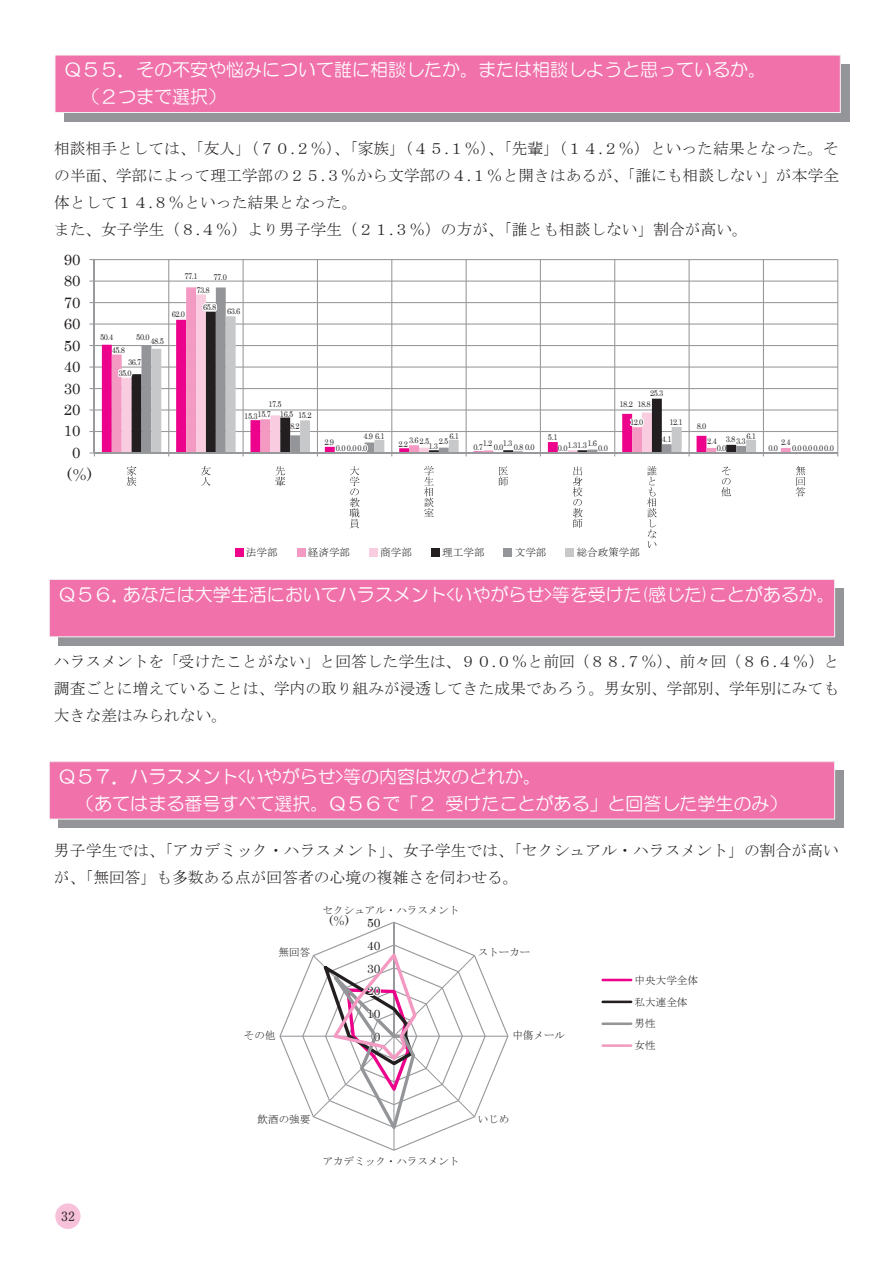
<style>
.page{position:relative;width:893px;height:1263px;background:#fff}
.page>*{position:absolute;margin:0;border:0;box-sizing:border-box;transform-origin:0 0}
.t1{font:18px/27px "HG Maru Gothic MPRO";color:#fff}
.t2{font:15.75px/27px "MS Mincho";color:#231f20}
.t3{font:15px "Century";color:#231f20}
.t4{font:700 12.75px "Futo Min A101 Pro";color:#231f20}
.t5{font:12px "Century";color:#231f20}
.t6{font:10.5px/21.5px "MS Mincho";letter-spacing:.01em;color:#231f20}
.t7{font:8.25px/12.8px "Century";letter-spacing:-.05em;color:#231f20;scale:.9 1}
.s1{font-family:"Century"}
.s2{font-family:"MS Mincho"}
</style>
<div class="page">
<hr style="left:94px;top:431px;width:744px;height:1px;background:#97999c">
<hr style="left:94px;top:409px;width:744px;height:1px;background:#97999c">
<hr style="left:94px;top:388px;width:744px;height:1px;background:#97999c">
<hr style="left:94px;top:366px;width:744px;height:2px;background:#97999c">
<hr style="left:94px;top:345px;width:744px;height:1px;background:#97999c">
<hr style="left:94px;top:323px;width:744px;height:2px;background:#97999c">
<hr style="left:94px;top:302px;width:744px;height:1px;background:#97999c">
<hr style="left:94px;top:281px;width:744px;height:1px;background:#97999c">
<hr style="left:94px;top:259px;width:744px;height:1px;background:#97999c">
<hr style="left:168px;top:260px;width:1px;height:193px;background:#97999c">
<hr style="left:243px;top:260px;width:1px;height:193px;background:#97999c">
<hr style="left:317px;top:260px;width:1px;height:193px;background:#97999c">
<hr style="left:391px;top:260px;width:1px;height:193px;background:#97999c">
<hr style="left:466px;top:260px;width:1px;height:193px;background:#97999c">
<hr style="left:540px;top:260px;width:1px;height:193px;background:#97999c">
<hr style="left:614px;top:260px;width:1px;height:193px;background:#97999c">
<hr style="left:688px;top:260px;width:2px;height:193px;background:#97999c">
<hr style="left:763px;top:260px;width:1px;height:193px;background:#97999c">
<hr style="left:837px;top:260px;width:1px;height:193px;background:#97999c">
<svg style="left:112px;top:303px;width:679px;height:149px"></svg>
<svg style="left:141px;top:287px;width:605px;height:165px"></svg>
<svg style="left:151px;top:316px;width:605px;height:136px"></svg>
<hr style="left:94px;top:260px;width:1px;height:193px;background:#97999c">
<hr style="left:94px;top:452px;width:744px;height:2px;background:#97999c">
<svg style="left:89px;top:452px;width:6px;height:4px"></svg>
<svg style="left:127px;top:466px;width:10px;height:20px"></svg>
<svg style="left:201px;top:466px;width:10px;height:20px"></svg>
<svg style="left:275px;top:466px;width:10px;height:20px"></svg>
<svg style="left:349px;top:466px;width:11px;height:62px"></svg>
<svg style="left:424px;top:466px;width:10px;height:51px"></svg>
<svg style="left:499px;top:466px;width:9px;height:20px"></svg>
<svg style="left:573px;top:466px;width:10px;height:62px"></svg>
<svg style="left:647px;top:466px;width:10px;height:82px"></svg>
<svg style="left:721px;top:467px;width:10px;height:30px"></svg>
<svg style="left:796px;top:466px;width:9px;height:31px"></svg>
<div style="left:235px;top:548px;width:8px;height:8px;background:#ed028c"></div>
<div style="left:297px;top:548px;width:8px;height:8px;background:#f499c2"></div>
<div style="left:369px;top:548px;width:9px;height:8px;background:#f9ccdf"></div>
<div style="left:431px;top:548px;width:9px;height:8px;background:#231f20"></div>
<div style="left:504px;top:548px;width:8px;height:8px;background:#939598"></div>
<div style="left:566px;top:548px;width:8px;height:8px;background:#c7c8ca"></div>
<svg style="left:280px;top:922px;width:228px;height:228px"></svg>
<svg style="left:324px;top:953px;width:93px;height:176px"></svg>
<div style="left:64px;top:64px;width:785px;height:58px;background:#939598"></div>
<div style="left:55px;top:55px;width:785px;height:57px;background:#f171ab"></div>
<div style="left:55px;top:55px;width:785px;height:58px;border:1px solid #f2f3f4"></div>
<div style="left:58px;top:588px;width:786px;height:58px;background:#939598"></div>
<div style="left:49px;top:579px;width:786px;height:58px;background:#f171ab"></div>
<div style="left:49px;top:579px;width:786px;height:58px;border:1px solid #f2f3f4"></div>
<div style="left:58px;top:771px;width:786px;height:57px;background:#939598"></div>
<div style="left:49px;top:762px;width:786px;height:57px;background:#f171ab"></div>
<div style="left:49px;top:761px;width:786px;height:58px;border:1px solid #f2f3f4"></div>
<hr style="left:603px;top:979px;width:28px;height:2px;background:#ed028c">
<hr style="left:603px;top:1000px;width:28px;height:3px;background:#231f20">
<hr style="left:603px;top:1022px;width:28px;height:3px;background:#939598">
<hr style="left:603px;top:1044px;width:28px;height:3px;background:#f499c2">
<svg style="left:115px;top:366px;width:19px;height:67px"></svg>
<svg style="left:201px;top:300px;width:18px;height:67px"></svg>
<svg style="left:356px;top:442px;width:14px;height:11px"></svg>
<svg style="left:629px;top:416px;width:17px;height:12px"></svg>
<div style="left:55px;top:1203px;width:26px;height:26px;background:#f7c1d9;border-radius:50%"></div>
<p class="t1" style="left:82px;top:56px;width:685px;text-indent:-18px">Ｑ５５．その不安や悩みについて誰に相談したか。または相談しようと思っているか。（２つまで選択）</p>
<p class="t2" style="left:54px;top:135px;width:786px">相談相手としては、「友人」（７０<span class="s1">.</span>２％）、「家族」（４５<span class="s1">.</span>１％）、「先輩」（１４<span class="s1">.</span>２％）といった結果となった。その半面、学部によって理工学部の２５<span class="s1">.</span>３％から文学部の４<span class="s1">.</span>１％と開きはあるが、「誰にも相談しない」が本学全体として１４<span class="s1">.</span>８％といった結果となった。<br>また、女子学生（８<span class="s1">.</span>４％）より男子学生（２１<span class="s1">.</span>３％）の方が、「誰とも相談しない」割合が高い。</p>
<p class="t3" style="left:64px;top:247px;width:18px">90</p>
<p class="t3" style="left:64px;top:268px;width:18px">80</p>
<p class="t3" style="left:64px;top:290px;width:18px">70</p>
<p class="t3" style="left:64px;top:311px;width:18px">60</p>
<p class="t3" style="left:64px;top:332px;width:18px">50</p>
<p class="t3" style="left:64px;top:354px;width:18px">40</p>
<p class="t3" style="left:64px;top:375px;width:18px">30</p>
<p class="t3" style="left:64px;top:397px;width:18px">20</p>
<p class="t3" style="left:64px;top:418px;width:18px">10</p>
<p class="t3" style="left:72px;top:440px;width:10px">0</p>
<p class="t3" style="left:67px;top:462px;width:27px">(<span class="s2">％</span>)</p>
<p class="t7" style="left:136px;top:332px;width:32px">50.0 48.5</p>
<p class="t7" style="left:112px;top:330px;width:16px;text-indent:-12px">50.4<br>45.8</p>
<p class="t7" style="left:118px;top:366px;width:16px">35.0</p>
<p class="t7" style="left:128px;top:354px;width:16px">36.7</p>
<p class="t7" style="left:196px;top:269px;width:16px;line-height:13.2px;text-indent:-12px">77.1<br>73.8</p>
<p class="t7" style="left:203px;top:300px;width:16px">65.8</p>
<p class="t7" style="left:213px;top:270px;width:16px">77.0</p>
<p class="t7" style="left:227px;top:304px;width:16px">63.6</p>
<p class="t7" style="left:172px;top:307px;width:16px">62.0</p>
<p class="t7" style="left:244px;top:408px;width:31px">15.3 15.7</p>
<p class="t7" style="left:280px;top:398px;width:16px;line-height:10.1px;text-indent:-12px">17.5<br>16.5</p>
<p class="t7" style="left:290px;top:419px;width:12px">8.2</p>
<p class="t7" style="left:298px;top:408px;width:16px">15.2</p>
<p class="t7" style="left:375px;top:428px;width:12px">6.1</p>
<p class="t7" style="left:449px;top:428px;width:12px">6.1</p>
<p class="t7" style="left:363px;top:429px;width:12px">4.9</p>
<p class="t7" style="left:409px;top:433px;width:12px">3.6</p>
<p class="t7" style="left:420px;top:434px;width:12px">2.5</p>
<p class="t7" style="left:439px;top:434px;width:12px">2.5</p>
<p class="t7" style="left:324px;top:435px;width:12px">2.9</p>
<p class="t7" style="left:398px;top:437px;width:12px">2.2</p>
<p class="t7" style="left:336px;top:441px;width:36px">0.0 0.0 0.0</p>
<p class="t7" style="left:428px;top:439px;width:12px">1.3</p>
<p class="t7" style="left:650px;top:386px;width:16px">25.3</p>
<p class="t7" style="left:637px;top:397px;width:16px">18.8</p>
<p class="t7" style="left:630px;top:395px;width:16px;line-height:17.7px;text-indent:-10px">18.2<br>12.0</p>
<p class="t7" style="left:669px;top:415px;width:16px">12.1</p>
<p class="t7" style="left:697px;top:419px;width:12px">8.0</p>
<p class="t7" style="left:483px;top:436px;width:12px">1.2</p>
<p class="t7" style="left:503px;top:436px;width:12px">1.3</p>
<p class="t7" style="left:473px;top:440px;width:12px">0.7</p>
<p class="t7" style="left:494px;top:440px;width:12px">0.0</p>
<p class="t7" style="left:514px;top:440px;width:25px">0.8 0.0</p>
<p class="t7" style="left:548px;top:430px;width:12px">5.1</p>
<p class="t7" style="left:568px;top:438px;width:34px">1.3 1.3 1.6</p>
<p class="t7" style="left:558px;top:441px;width:12px">0.0</p>
<p class="t7" style="left:598px;top:441px;width:12px">0.0</p>
<p class="t7" style="left:662px;top:432px;width:12px">4.1</p>
<p class="t7" style="left:746px;top:428px;width:12px">6.1</p>
<p class="t7" style="left:717px;top:437px;width:12px;line-height:6.8px;text-indent:-9px">2.4<br>0.0</p>
<p class="t7" style="left:726px;top:433px;width:24px">3.8 3.3</p>
<p class="t7" style="left:781px;top:435px;width:12px">2.4</p>
<p class="t7" style="left:768px;top:441px;width:12px">0.0</p>
<p class="t7" style="left:792px;top:441px;width:48px">0.0 0.0 0.0 0.0</p>
<p class="t6" style="left:246px;top:541px;width:33px">法学部</p>
<p class="t6" style="left:308px;top:541px;width:44px">経済学部</p>
<p class="t6" style="left:380px;top:541px;width:33px">商学部</p>
<p class="t6" style="left:442px;top:541px;width:44px">理工学部</p>
<p class="t6" style="left:515px;top:541px;width:33px">文学部</p>
<p class="t6" style="left:577px;top:541px;width:65px">総合政策学部</p>
<p class="t1" style="left:58px;top:581px;width:778px">Ｑ５６．あなたは大学生活においてハラスメント&lt;いやがらせ&gt;等を受けた(感じた)ことがあるか。</p>
<p class="t2" style="left:54px;top:648px;width:787px;text-align:justify">ハラスメントを「受けたことがない」と回答した学生は、９０<span class="s1">.</span>０％と前回（８８<span class="s1">.</span>７％）、前々回（８６<span class="s1">.</span>４％）と調査ごとに増えていることは、学内の取り組みが浸透してきた成果であろう。男女別、学部別、学年別にみても大きな差はみられない。</p>
<p class="t1" style="left:76px;top:763px;width:712px;text-indent:-18px">Ｑ５７．ハラスメント&lt;いやがらせ&gt;等の内容は次のどれか。<br>（あてはまる番号すべて選択。Ｑ５６で「２受けたことがある」と回答した学生のみ）</p>
<p class="t2" style="left:54px;top:837px;width:786px">男子学生では、「アカデミック・ハラスメント」、女子学生では、「セクシュアル・ハラスメント」の割合が高いが、「無回答」も多数ある点が回答者の心境の複雑さを伺わせる。</p>
<p class="t4" style="left:61px;top:1206px;width:15px">32</p>
<p class="t6" style="left:323px;top:899px;width:138px">セクシュアル・ハラスメント</p>
<p class="t5" style="left:329px;top:910px;width:22px">(<span class="s2">％</span>)</p>
<p class="t5" style="left:367px;top:912px;width:15px">50</p>
<p class="t6" style="left:279px;top:941px;width:33px">無回答</p>
<p class="t5" style="left:367px;top:935px;width:15px">40</p>
<p class="t6" style="left:478px;top:941px;width:54px">ストーカー</p>
<p class="t5" style="left:367px;top:958px;width:15px">30</p>
<p class="t6" style="left:244px;top:1025px;width:33px">その他</p>
<p class="t5" style="left:367px;top:981px;width:15px">20</p>
<p class="t5" style="left:367px;top:1004px;width:15px">10</p>
<p class="t5" style="left:374px;top:1026px;width:8px">0</p>
<p class="t6" style="left:512px;top:1025px;width:54px">中傷メール</p>
<p class="t6" style="left:635px;top:970px;width:65px">中央大学全体私大連全体男性<br>女性</p>
<p class="t6" style="left:257px;top:1109px;width:54px">飲酒の強要</p>
<p class="t6" style="left:478px;top:1109px;width:33px">いじめ</p>
<p class="t6" style="left:323px;top:1151px;width:138px">アカデミック・ハラスメント</p>
</div>
